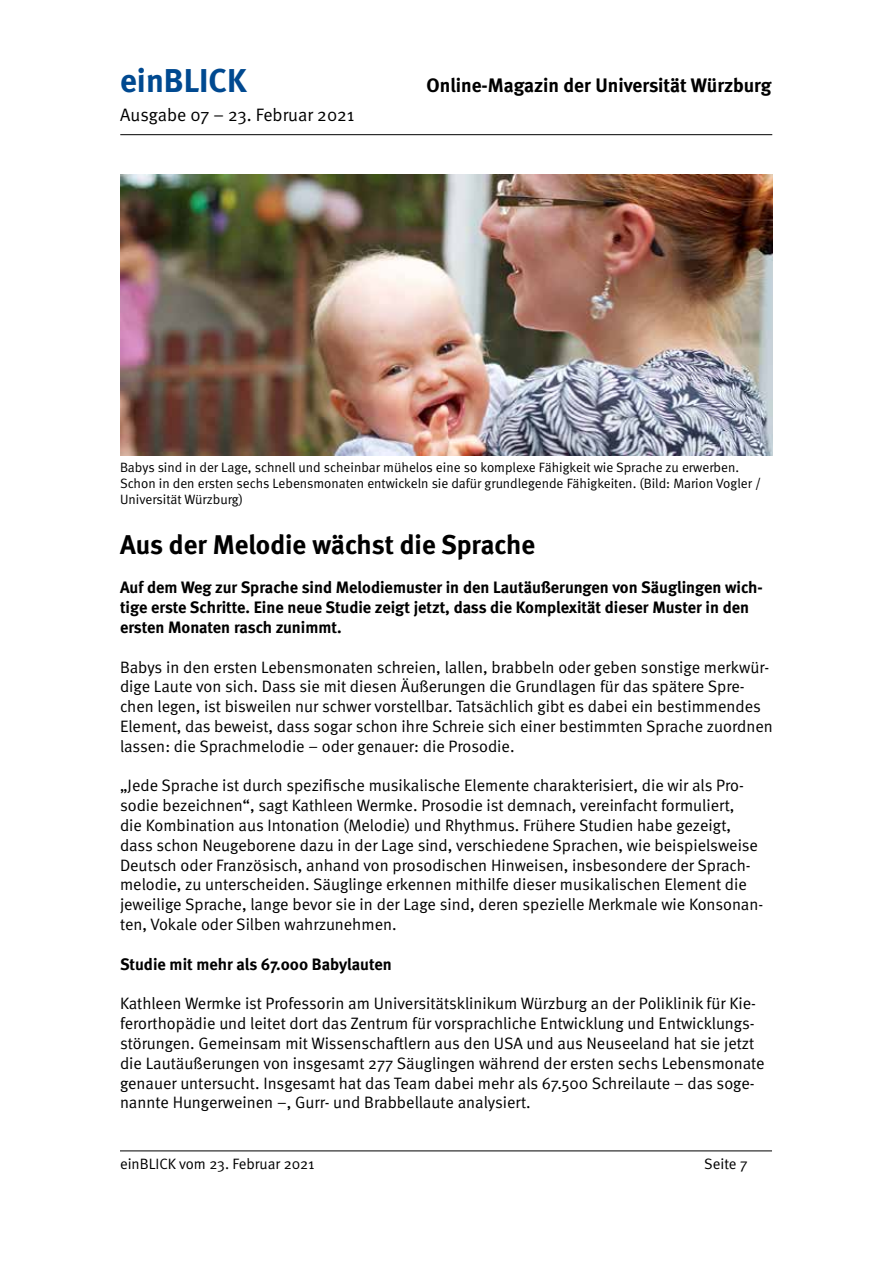
<style>
.page{position:relative;width:893px;height:1263px;background:#fff}
.page>*{position:absolute;margin:0;border:0;box-sizing:border-box;transform-origin:0 0}
.t1{font:700 33px "Meta";color:#004990}
.t2{font:700 27px "Meta";color:#000}
.t3{font:700 19.5px "Meta";color:#000}
.t4{font:18px "Meta Normal";color:#000}
.t5{font:16.5px/19.8px "Meta Normal";color:#000}
.t6{font:700 16.5px/19.8px "Meta";color:#000}
.t7{font:15px "Meta Normal";color:#000}
.t8{font:13.5px/16.2px "Meta Normal";color:#000}
</style>
<div class="page">
<hr style="left:120px;top:134px;width:652px;height:1px;background:#000">
<hr style="left:120px;top:1150px;width:652px;height:1px;background:#000">
<img style="left:120px;top:174px;width:653px;height:281px">
<h1 class="t1" style="left:120px;top:61px;width:128px">einBLICK</h1>
<p class="t3" style="left:427px;top:74px;width:346px">Online-Magazin der Universität Würzburg</p>
<p class="t4" style="left:120px;top:105px;width:236px">Ausgabe 07 – 23. Februar 2021</p>
<p class="t8" style="left:120px;top:459px;width:642px">Babys sind in der Lage, schnell und scheinbar mühelos eine so komplexe Fähigkeit wie Sprache zu erwerben.<br>Schon in den ersten sechs Lebensmonaten entwickeln sie dafür grundlegende Fähigkeiten. (Bild: Marion Vogler /<br>Universität Würzburg)</p>
<h2 class="t2" style="left:120px;top:528px;width:417px">Aus der Melodie wächst die Sprache</h2>
<p class="t6" style="left:120px;top:578px;width:644px">Auf dem Weg zur Sprache sind Melodiemuster in den Lautäußerungen von Säuglingen wich&shy;tige erste Schritte. Eine neue Studie zeigt jetzt, dass die Komplexität dieser Muster in den ersten Monaten rasch zunimmt.</p>
<p class="t5" style="left:120px;top:657px;width:654px">Babys in den ersten Lebensmonaten schreien, lallen, brabbeln oder geben sonstige merkwür&shy;dige Laute von sich. Dass sie mit diesen Äußerungen die Grundlagen für das spätere Spre&shy;chen legen, ist bisweilen nur schwer vorstellbar. Tatsächlich gibt es dabei ein bestimmendes Element, das beweist, dass sogar schon ihre Schreie sich einer bestimmten Sprache zuordnen lassen: die Sprachmelodie – oder genauer: die Prosodie.</p>
<p class="t5" style="left:120px;top:776px;width:645px">„Jede Sprache ist durch spezifische musikalische Elemente charakterisiert, die wir als Pro&shy;sodie bezeichnen“, sagt Kathleen Wermke. Prosodie ist demnach, vereinfacht formuliert,<br>die Kombination aus Intonation (Melodie) und Rhythmus. Frühere Studien habe gezeigt, dass schon Neugeborene dazu in der Lage sind, verschiedene Sprachen, wie beispielsweise Deutsch oder Französisch, anhand von prosodischen Hinweisen, insbesondere der Sprach&shy;melodie, zu unterscheiden. Säuglinge erkennen mithilfe dieser musikalischen Element die jeweilige Sprache, lange bevor sie in der Lage sind, deren spezielle Merkmale wie Konsonan&shy;ten, Vokale oder Silben wahrzunehmen.</p>
<p class="t6" style="left:120px;top:954px;width:273px">Studie mit mehr als 67.000 Babylauten</p>
<p class="t5" style="left:120px;top:993px;width:646px">Kathleen Wermke ist Professorin am Universitätsklinikum Würzburg an der Poliklinik für Kie&shy;ferorthopädie und leitet dort das Zentrum für vorsprachliche Entwicklung und Entwicklungs&shy;störungen. Gemeinsam mit Wissenschaftlern aus den USA und aus Neuseeland hat sie jetzt die Lautäußerungen von insgesamt 277 Säuglingen während der ersten sechs Lebensmonate genauer untersucht. Insgesamt hat das Team dabei mehr als 67.500 Schreilaute – das soge&shy;nannte Hungerweinen –, Gurr- und Brabbellaute analysiert.</p>
<p class="t7" style="left:120px;top:1155px;width:196px">einBLICK vom 23. Februar 2021</p>
<p class="t7" style="left:704px;top:1155px;width:45px">Seite 7</p>
</div>
